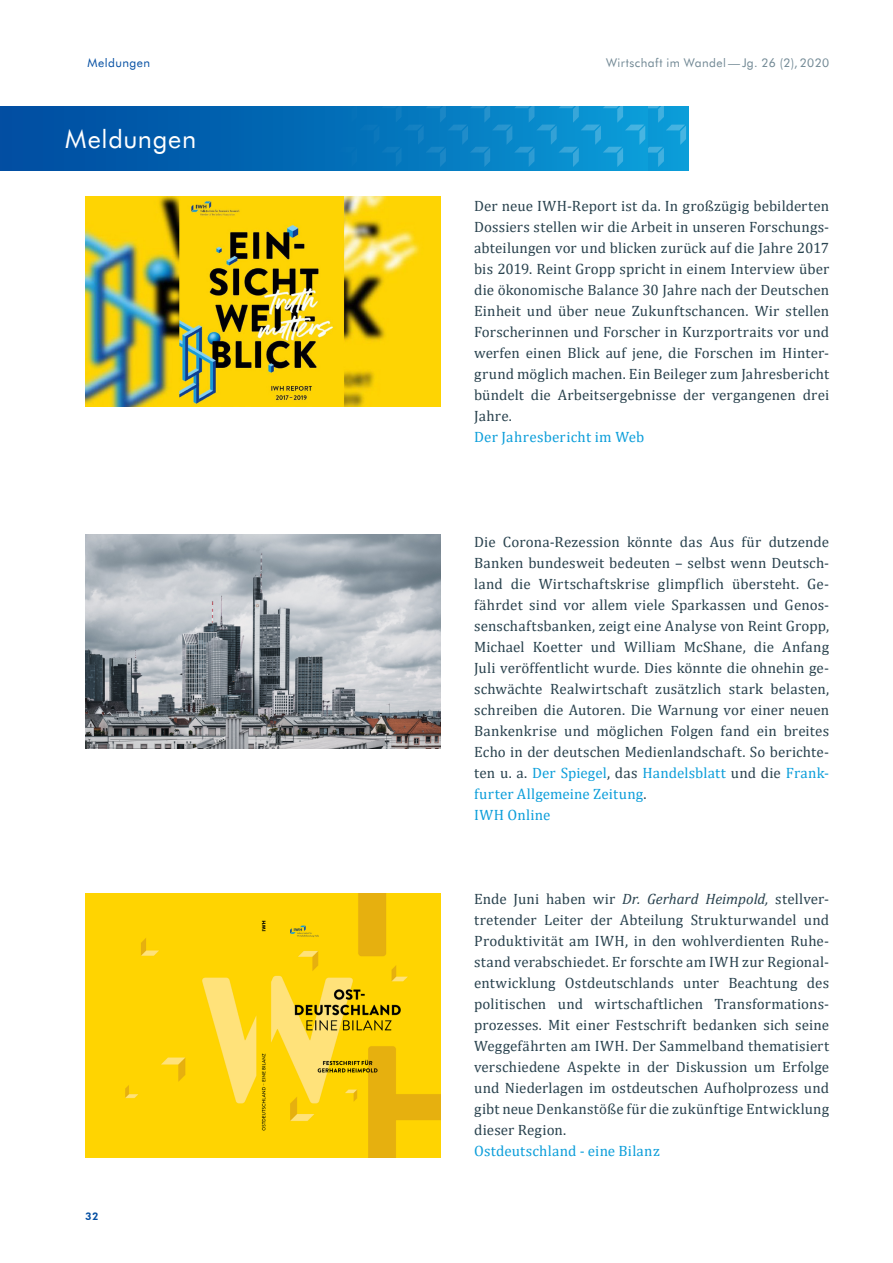
<style>
.page{position:relative;width:893px;height:1263px;background:#fff}
.page>*{position:absolute;margin:0;border:0;box-sizing:border-box;transform-origin:0 0}
.t1{font:25.5px "Futura BT";letter-spacing:.025em;color:#fff}
.t2{font:15px/21px "Cambria";letter-spacing:.01em;color:#29424e;text-align:justify}
.t3{font:15px "Cambria";letter-spacing:.01em;color:#0c9eda}
.t4{font:12px "Futura BT";letter-spacing:.035em;color:#718894}
.t5{font:12px "Futura BT";letter-spacing:.035em;color:#034ea2}
.t6{font:800 10.5px "Futura BT";color:#034ea2}
.s1{color:#0c9eda}
.s2{font-style:italic}
</style>
<div class="page">
<div style="left:0;top:107px;width:647px;height:64px;background:linear-gradient(to right,#00479d,#0997d4)"></div>
<svg style="left:16px;top:106px;width:670px;height:61px;background:#0573ba"></svg>
<img style="left:85px;top:197px;width:355px;height:210px">
<img style="left:85px;top:893px;width:355px;height:264px">
<img style="left:85px;top:534px;width:355px;height:214px">
<p class="t5" style="left:88px;top:55px;width:64px">Meldungen</p>
<h1 class="t1" style="left:65px;top:123px;width:132px">Meldungen</h1>
<h1 class="t1" style="left:88px;top:123px;width:132px">Meldungen</h1>
<p class="t6" style="left:85px;top:1210px;width:15px">32</p>
<p class="t4" style="left:606px;top:55px;width:225px">Wirtschaft im Wandel—Jg. 26 (2), 2020</p>
<p class="t2" style="left:474px;top:195px;width:357px">Der neue IWH-Report ist da. In großzügig bebilderten Dossiers stellen wir die Arbeit in unseren Forschungs&shy;abteilungen vor und blicken zurück auf die Jahre 2017 bis 2019. Reint Gropp spricht in einem Interview über die ökonomische Balance 30 Jahre nach der Deutschen Einheit und über neue Zukunftschancen. Wir stellen Forscherinnen und Forscher in Kurzportraits vor und werfen einen Blick auf jene, die Forschen im Hinter&shy;grund möglich machen. Ein Beileger zum Jahresbericht bündelt die Arbeitsergebnisse der vergangenen drei Jahre.</p>
<p class="t3" style="left:474px;top:428px;width:172px">Der Jahresbericht im Web</p>
<p class="t2" style="left:474px;top:531px;width:357px;text-align:left">Die Corona-Rezession könnte das Aus für dutzende Banken bundesweit bedeuten – selbst wenn Deutsch&shy;land die Wirtschaftskrise glimpflich übersteht. Ge&shy;fährdet sind vor allem viele Sparkassen und Genos&shy;senschaftsbanken, zeigt eine Analyse von Reint Gropp, Michael Koetter und William McShane, die Anfang Juli veröffentlicht wurde. Dies könnte die ohnehin ge&shy;schwächte Realwirtschaft zusätzlich stark belasten, schreiben die Autoren. Die Warnung vor einer neuen Bankenkrise und möglichen Folgen fand ein breites Echo in der deutschen Medienlandschaft. So berichte&shy;ten u. a. <span class="s1">Der Spiegel</span>, das <span class="s1">Handelsblatt</span> und die <span class="s1">Frank&shy;furter Allgemeine Zeitung</span>.<br><span class="s1">IWH Online</span></p>
<p class="t2" style="left:474px;top:888px;width:357px">Ende Juni haben wir <span class="s2">Dr. Gerhard Heimpold,</span> stellver&shy;tretender Leiter der Abteilung Strukturwandel und Produktivität am IWH, in den wohlverdienten Ruhe&shy;stand verabschiedet. Er forschte am IWH zur Regional&shy;entwicklung Ostdeutschlands unter Beachtung des politischen und wirtschaftlichen Transformations&shy;prozesses. Mit einer Festschrift bedanken sich seine Weggefährten am IWH. Der Sammelband thematisiert verschiedene Aspekte in der Diskussion um Erfolge und Niederlagen im ostdeutschen Aufholprozess und gibt neue Denkanstöße für die zukünftige Entwicklung dieser Region.</p>
<p class="t3" style="left:474px;top:1142px;width:187px">Ostdeutschland - eine Bilanz</p>
</div>
